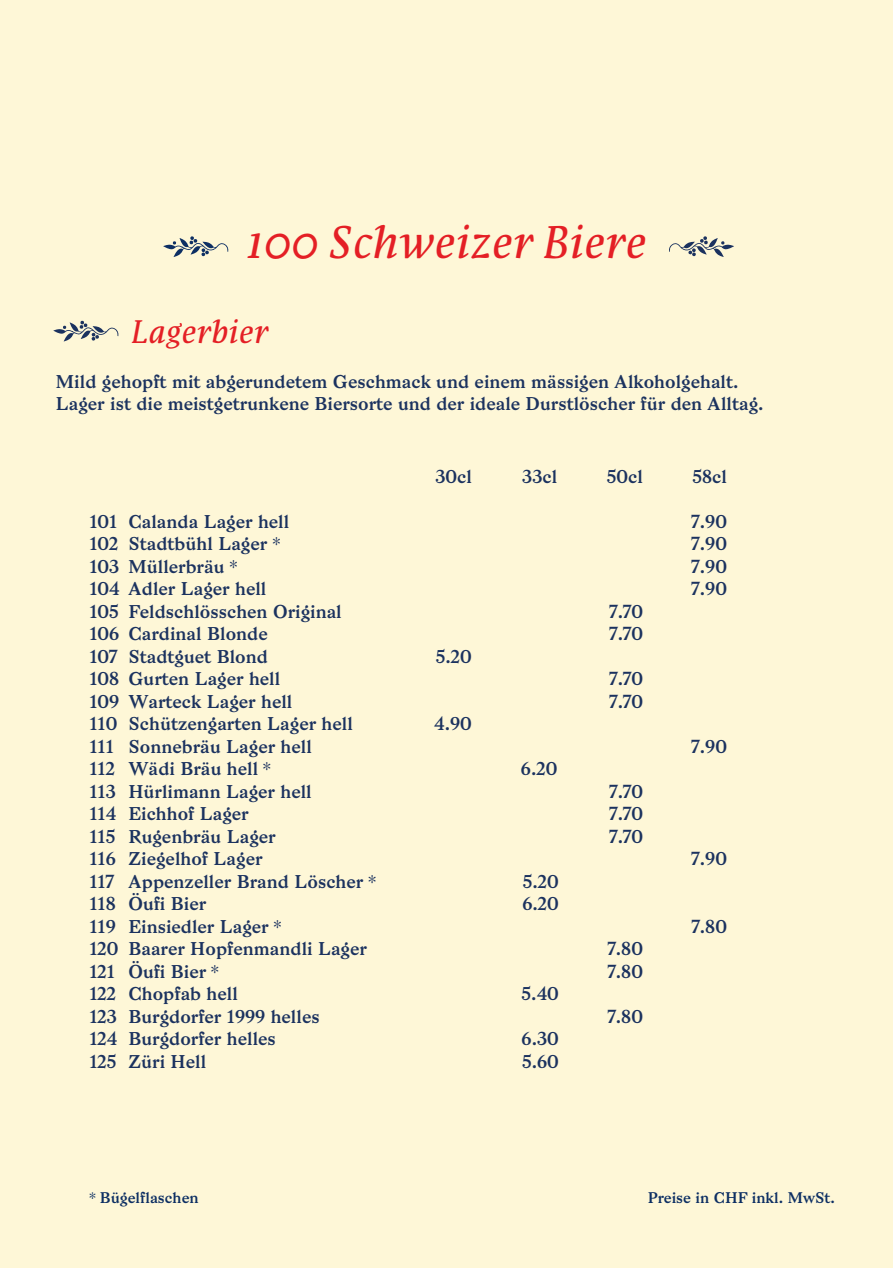
<style>
.page{position:relative;width:893px;height:1268px;background:#fff}
.page>*{position:absolute;margin:0;border:0;box-sizing:border-box;transform-origin:0 0}
.t1{font:italic 42px "Parable OT";color:#e41f25}
.t2{font:italic 30px "Parable OT";color:#e41f25}
.t3{font:18px/21.6px "Bagnard";color:#1b325f}
.t4{font:15px "Bagnard";color:#0d2f63}
.s1{font-family:"Gill Sans"}
</style>
<div class="page">
<div style="left:0;top:0;width:893px;height:1267px;background:#fef7d7"></div>
<svg style="left:53px;top:320px;width:66px;height:21px"></svg>
<svg style="left:669px;top:236px;width:65px;height:21px"></svg>
<svg style="left:163px;top:236px;width:66px;height:21px"></svg>
<h1 class="t1" style="left:246px;top:214px;width:403px">100 Schweizer Biere</h1>
<h2 class="t2" style="left:131px;top:312px;width:139px">Lagerbier</h2>
<p class="t3" style="left:56px;top:371px;width:709px">Mild gehopft mit abgerundetem Geschmack und einem mässigen Alkoholgehalt.<br>Lager ist die meistgetrunkene Biersorte und der ideale Durstlöscher für den Alltag.</p>
<p class="t3" style="left:435px;top:465px;width:38px">30cl</p>
<p class="t3" style="left:522px;top:465px;width:37px">33cl</p>
<p class="t3" style="left:607px;top:465px;width:38px">50cl</p>
<p class="t3" style="left:692px;top:465px;width:36px">58cl</p>
<p class="t3" style="left:89px;top:510px;width:201px">101 Calanda Lager hell</p>
<p class="t3" style="left:692px;top:510px;width:37px">7.90</p>
<p class="t3" style="left:89px;top:533px;width:192px">102 Stadtbühl Lager <span class="s1">*</span></p>
<p class="t3" style="left:692px;top:533px;width:37px">7.90</p>
<p class="t3" style="left:89px;top:555px;width:149px">103 Müllerbräu <span class="s1">*</span></p>
<p class="t3" style="left:692px;top:555px;width:37px">7.90</p>
<p class="t3" style="left:89px;top:578px;width:179px">104 Adler Lager hell</p>
<p class="t3" style="left:692px;top:578px;width:37px">7.90</p>
<p class="t3" style="left:89px;top:600px;width:254px">105 Feldschlösschen Original</p>
<p class="t3" style="left:609px;top:600px;width:35px">7.70</p>
<p class="t3" style="left:89px;top:623px;width:180px">106 Cardinal Blonde</p>
<p class="t3" style="left:609px;top:623px;width:35px">7.70</p>
<p class="t3" style="left:89px;top:645px;width:180px">107 Stadtguet Blond</p>
<p class="t3" style="left:436px;top:645px;width:38px">5.20</p>
<p class="t3" style="left:89px;top:668px;width:192px">108 Gurten Lager hell</p>
<p class="t3" style="left:609px;top:668px;width:35px">7.70</p>
<p class="t3" style="left:89px;top:690px;width:205px">109 Warteck Lager hell</p>
<p class="t3" style="left:609px;top:690px;width:35px">7.70</p>
<p class="t3" style="left:89px;top:713px;width:265px">110 Schützengarten Lager hell</p>
<p class="t3" style="left:434px;top:713px;width:39px">4.90</p>
<p class="t3" style="left:89px;top:735px;width:224px">111 Sonnebräu Lager hell</p>
<p class="t3" style="left:692px;top:735px;width:37px">7.90</p>
<p class="t3" style="left:89px;top:758px;width:183px">112 Wädi Bräu hell <span class="s1">*</span></p>
<p class="t3" style="left:521px;top:758px;width:38px">6.20</p>
<p class="t3" style="left:89px;top:780px;width:224px">113 Hürlimann Lager hell</p>
<p class="t3" style="left:609px;top:780px;width:35px">7.70</p>
<p class="t3" style="left:89px;top:803px;width:161px">114 Eichhof Lager</p>
<p class="t3" style="left:609px;top:803px;width:35px">7.70</p>
<p class="t3" style="left:89px;top:825px;width:188px">115 Rugenbräu Lager</p>
<p class="t3" style="left:609px;top:825px;width:35px">7.70</p>
<p class="t3" style="left:89px;top:848px;width:175px">116 Ziegelhof Lager</p>
<p class="t3" style="left:692px;top:848px;width:37px">7.90</p>
<p class="t3" style="left:89px;top:870px;width:288px">117 Appenzeller Brand Löscher <span class="s1">*</span></p>
<p class="t3" style="left:523px;top:870px;width:38px">5.20</p>
<p class="t3" style="left:89px;top:893px;width:118px">118 Öufi Bier</p>
<p class="t3" style="left:522px;top:893px;width:38px">6.20</p>
<p class="t3" style="left:89px;top:915px;width:193px">119 Einsiedler Lager <span class="s1">*</span></p>
<p class="t3" style="left:692px;top:915px;width:37px">7.80</p>
<p class="t3" style="left:89px;top:938px;width:279px">120 Baarer Hopfenmandli Lager</p>
<p class="t3" style="left:608px;top:938px;width:37px">7.80</p>
<p class="t3" style="left:89px;top:960px;width:131px">121 Öufi Bier <span class="s1">*</span></p>
<p class="t3" style="left:608px;top:960px;width:37px">7.80</p>
<p class="t3" style="left:89px;top:983px;width:150px">122 Chopfab hell</p>
<p class="t3" style="left:522px;top:983px;width:39px">5.40</p>
<p class="t3" style="left:89px;top:1005px;width:232px">123 Burgdorfer 1999 helles</p>
<p class="t3" style="left:608px;top:1005px;width:37px">7.80</p>
<p class="t3" style="left:89px;top:1028px;width:188px">124 Burgdorfer helles</p>
<p class="t3" style="left:522px;top:1028px;width:39px">6.30</p>
<p class="t3" style="left:89px;top:1050px;width:118px">125 Züri Hell</p>
<p class="t3" style="left:522px;top:1050px;width:38px">5.60</p>
<p class="t4" style="left:89px;top:1187px;width:111px"><span class="s1">*</span> Bügelflaschen</p>
<p class="t4" style="left:648px;top:1187px;width:189px">Preise in CHF inkl. MwSt.</p>
</div>
